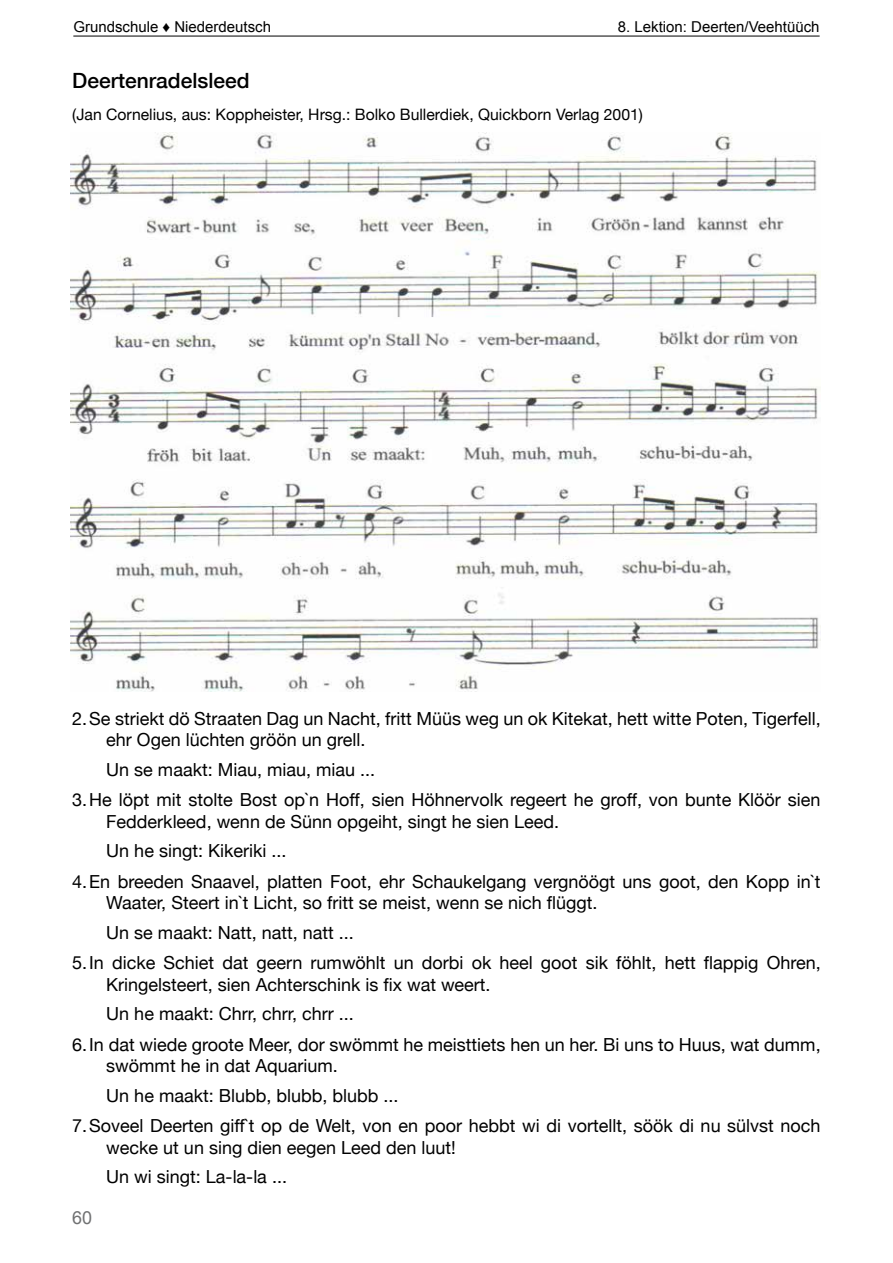
<style>
.page{position:relative;width:893px;height:1263px;background:#fff}
.page>*{position:absolute;margin:0;border:0;box-sizing:border-box;transform-origin:0 0}
.t1{font:500 21px "Helvetica Neue";color:#000}
.t2{font:18px/21.6px "Helvetica Neue";color:#000}
.t3{font:18px "Arial";color:#707172}
.t4{font:15.75px "Helvetica Neue";color:#000}
.t5{font:15px "Arial";color:#000}
</style>
<div class="page">
<hr style="left:73px;top:36px;width:747px;height:1px;background:#000">
<img style="left:70px;top:133px;width:751px;height:559px">
<p class="t5" style="left:73px;top:16px;width:199px">Grundschule ♦ Niederdeutsch</p>
<p class="t5" style="left:618px;top:16px;width:203px">8. Lektion: Deerten/Veehtüüch</p>
<p class="t1" style="left:72px;top:64px;width:179px">Deertenradelsleed</p>
<p class="t4" style="left:72px;top:103px;width:572px">(Jan Cornelius, aus: Koppheister, Hrsg.: Bolko Bullerdiek, Quickborn Verlag 2001)</p>
<p class="t2" style="left:106px;top:708px;width:716px;text-indent:-34px">2.Se striekt dö Straaten Dag un Nacht, fritt Müüs weg un ok Kitekat, hett witte Poten, Tigerfell, ehr Ogen lüchten gröön un grell.</p>
<p class="t2" style="left:72px;top:755px;width:750px;line-height:30.6px;text-indent:34px">Un se maakt: Miau, miau, miau ...<br>3.He löpt mit stolte Bost op`n Hoff, sien Höhnervolk regeert he groff, von bunte Klöör sien</p>
<p class="t2" style="left:106px;top:812px;width:454px">Fedderkleed, wenn de Sünn opgeiht, singt he sien Leed.</p>
<p class="t2" style="left:106px;top:841px;width:182px">Un he singt: Kikeriki ...</p>
<p class="t2" style="left:72px;top:872px;width:750px">4.En breeden Snaavel, platten Foot, ehr Schaukelgang vergnöögt uns goot, den Kopp in`t</p>
<p class="t2" style="left:106px;top:893px;width:493px">Waater, Steert in`t Licht, so fritt se meist, wenn se nich flüggt.</p>
<p class="t2" style="left:106px;top:922px;width:249px">Un se maakt: Natt, natt, natt ...</p>
<p class="t2" style="left:72px;top:953px;width:750px">5.In dicke Schiet dat geern rumwöhlt un dorbi ok heel goot sik föhlt, hett flappig Ohren,</p>
<p class="t2" style="left:106px;top:975px;width:386px">Kringelsteert, sien Achterschink is fix wat weert.</p>
<p class="t2" style="left:106px;top:1004px;width:249px">Un he maakt: Chrr, chrr, chrr ...</p>
<p class="t2" style="left:72px;top:1034px;width:750px">6.In dat wiede groote Meer, dor swömmt he meisttiets hen un her. Bi uns to Huus, wat dumm,</p>
<p class="t2" style="left:106px;top:1056px;width:233px">swömmt he in dat Aquarium.</p>
<p class="t2" style="left:106px;top:1085px;width:294px">Un he maakt: Blubb, blubb, blubb ...</p>
<p class="t2" style="left:72px;top:1116px;width:750px">7.Soveel Deerten giff`t op de Welt, von en poor hebbt wi di vortellt, söök di nu sülvst noch</p>
<p class="t2" style="left:106px;top:1134px;width:351px;line-height:29.2px">wecke ut un sing dien eegen Leed den luut!<br>Un wi singt: La-la-la ...</p>
<p class="t3" style="left:72px;top:1206px;width:22px">60</p>
</div>
